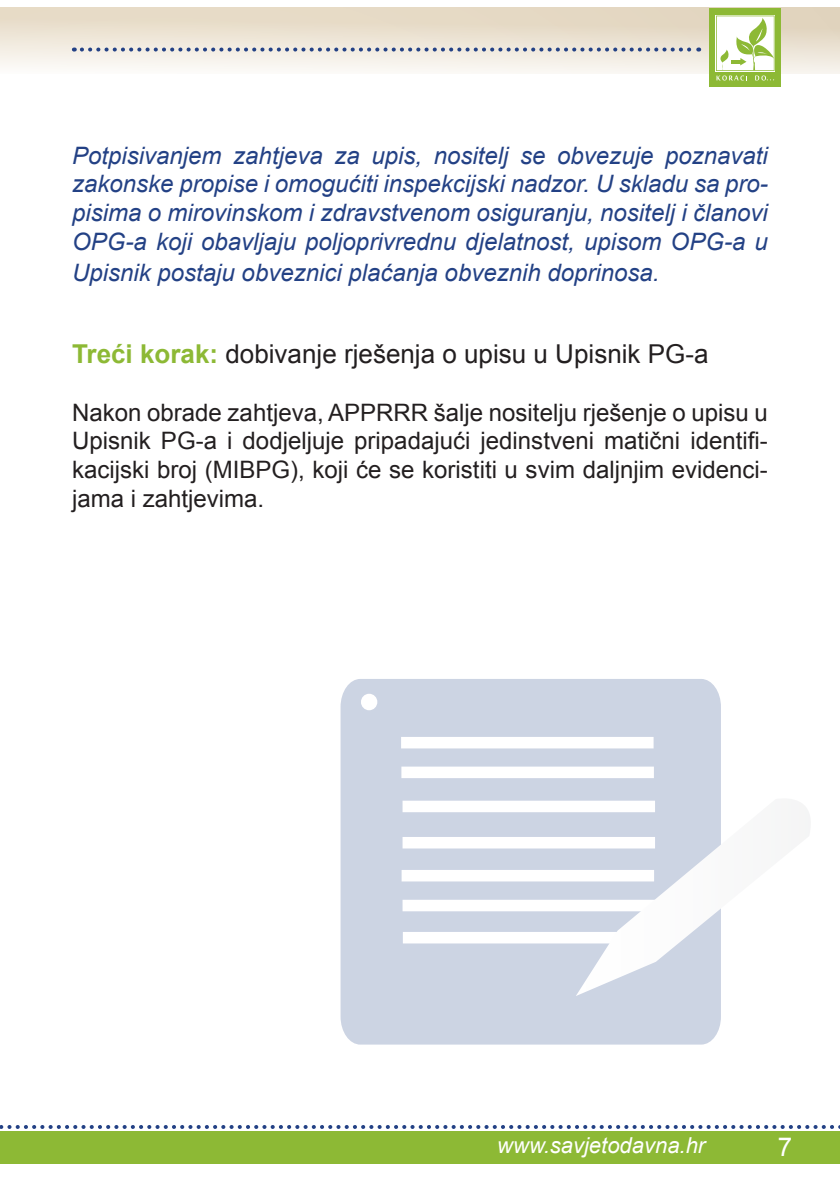
<style>
.page{position:relative;width:840px;height:1191px;background:#fff}
.page>*{position:absolute;margin:0;border:0;box-sizing:border-box;transform-origin:0 0}
.TEKST{font:26px "Arial";color:#231f20}
.t1{font:26px "Arial";color:#fff}
.TEKST-2{font:italic 24px/28.8px "Arial";color:#234185;text-align:justify}
.TEKST-3{font:24px/28.8px "Arial";color:#231f20;text-align:justify}
.t2{font:italic 22px "Arial";color:#fff}
.s1{font-weight:700;color:#8db935}
</style>
<div class="page">
<div style="left:0;top:8px;width:839px;height:66px;background:linear-gradient(to bottom,#e1d3bb,#f8f6f2)"></div>
<div style="left:0;top:1131px;width:839px;height:32px;background:#8db935"></div>
<svg style="left:0;top:1125px;width:840px;height:4px"></svg>
<svg style="left:82px;top:48px;width:616px;height:4px;background:#a7aebf"></svg>
<div style="left:709px;top:8px;width:71px;height:78px;background:#8db935"></div>
<svg style="left:715px;top:16px;width:59px;height:64px"></svg>
<div style="left:340px;top:679px;width:380px;height:365px;background:#ccd4e3"></div>
<div style="left:401px;top:737px;width:252px;height:11px;background:#fff"></div>
<div style="left:401px;top:766px;width:252px;height:12px;background:#fff"></div>
<div style="left:402px;top:800px;width:252px;height:12px;background:#fff"></div>
<div style="left:402px;top:837px;width:252px;height:11px;background:#fff"></div>
<div style="left:401px;top:870px;width:252px;height:11px;background:#fff"></div>
<div style="left:402px;top:899px;width:252px;height:12px;background:#fff"></div>
<div style="left:402px;top:932px;width:253px;height:11px;background:#fff"></div>
<div style="left:362px;top:695px;width:13px;height:13px;background:#fff;border-radius:50%"></div>
<div style="left:361px;top:694px;width:16px;height:16px;border:3px solid #fff;border-radius:50%"></div>
<svg style="left:575px;top:798px;width:235px;height:198px"></svg>
<p class="TEKST-2" style="left:72px;top:141px;width:697px">Potpisivanjem zahtjeva za upis, nositelj se obvezuje poznavati zakonske propise i omogućiti inspekcijski nadzor. U skladu sa pro&shy;pisima o mirovinskom i zdravstvenom osiguranju, nositelj i članovi OPG-a koji obavljaju poljoprivrednu djelatnost, upisom OPG-a u</p>
<p class="TEKST-2" style="left:72px;top:259px;width:588px">Upisnik postaju obveznici plaćanja obveznih doprinosa.</p>
<p class="TEKST" style="left:72px;top:337px;width:637px"><span class="s1">Treći korak:</span> dobivanje rješenja o upisu u Upisnik PG-a</p>
<p class="TEKST-3" style="left:72px;top:398px;width:697px">Nakon obrade zahtjeva, APPRRR šalje nositelju rješenje o upisu u Upisnik PG-a i dodjeljuje pripadajući jedinstveni matični identifi&shy;kacijski broj (MIBPG), koji će se koristiti u svim daljnjim evidenci&shy;jama i zahtjevima.</p>
<p class="t2" style="left:497px;top:1131px;width:209px">www.savjetodavna.hr</p>
<p class="t1" style="left:777px;top:1129px;width:16px">7</p>
</div>
